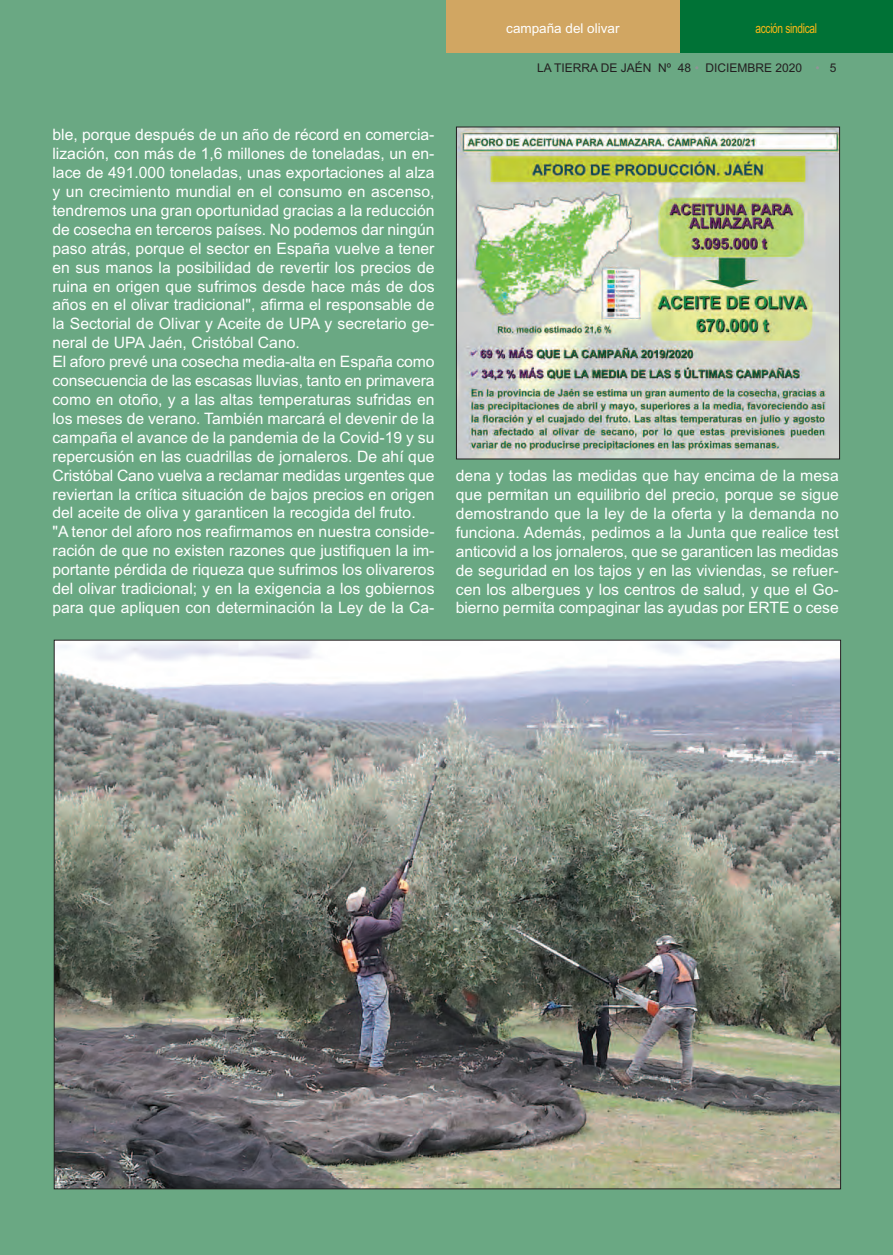
<style>
.page{position:relative;width:893px;height:1255px;background:#fff}
.page>*{position:absolute;margin:0;border:0;box-sizing:border-box;transform-origin:0 0}
.t1{font:15.75px/18.9px "Arial";color:#fff}
.t2{font:13.5px "Arial";color:#fff}
.t3{font:13.5px "Arial";letter-spacing:-.03em;color:#fcb814;scale:.75 1}
.t4{font:12px "Arial";color:#231f20}
.s1{color:#939598}
</style>
<div class="page">
<div style="left:0;top:0;width:893px;height:1254px;background:#6aa883"></div>
<div style="left:676px;top:0;width:217px;height:53px;background:#007236"></div>
<div style="left:446px;top:0;width:234px;height:53px;background:#d1a662"></div>
<img style="left:56px;top:642px;width:783px;height:544px">
<img style="left:458px;top:129px;width:380px;height:328px">
<div style="left:456px;top:127px;width:384px;height:332px;border:1px solid #231f20"></div>
<p class="t2" style="left:506px;top:21px;width:115px">campaña del olivar</p>
<p class="t3" style="left:755px;top:21px;width:84px">acción sindical</p>
<p class="t4" style="left:537px;top:61px;width:301px">LA TIERRA DE JAÉN Nº 48 <span class="s1">•</span> DICIEMBRE 2020 <span class="s1">•</span> 5</p>
<p class="t1" style="left:52px;top:125px;width:384px">ble, porque después de un año de récord en comercia&shy;lización, con más de 1,6 millones de toneladas, un en&shy;lace de 491.000 toneladas, unas exportaciones al alza y un crecimiento mundial en el consumo en ascenso, tendremos una gran oportunidad gracias a la reducción de cosecha en terceros países. No podemos dar ningún paso atrás, porque el sector en España vuelve a tener en sus manos la posibilidad de revertir los precios de ruina en origen que sufrimos desde hace más de dos años en el olivar tradicional", afirma el responsable de la Sectorial de Olivar y Aceite de UPA y secretario ge&shy;neral de UPA Jaén, Cristóbal Cano.<br>El aforo prevé una cosecha media-alta en España como consecuencia de las escasas lluvias, tanto en primavera como en otoño, y a las altas temperaturas sufridas en los meses de verano. También marcará el devenir de la campaña el avance de la pandemia de la Covid-19 y su repercusión en las cuadrillas de jornaleros. De ahí que Cristóbal Cano vuelva a reclamar medidas urgentes que reviertan la crítica situación de bajos precios en origen del aceite de oliva y garanticen la recogida del fruto. "A tenor del aforo nos reafirmamos en nuestra conside&shy;ración de que no existen razones que justifiquen la im&shy;portante pérdida de riqueza que sufrimos los olivareros del olivar tradicional; y en la exigencia a los gobiernos para que apliquen con determinación la Ley de la Ca-</p>
<p class="t1" style="left:456px;top:466px;width:384px;text-align:justify">dena y todas las medidas que hay encima de la mesa que permitan un equilibrio del precio, porque se sigue demostrando que la ley de la oferta y la demanda no funciona. Además, pedimos a la Junta que realice test anticovid a los jornaleros, que se garanticen las medidas de seguridad en los tajos y en las viviendas, se refuer&shy;cen los albergues y los centros de salud, y que el Go&shy;bierno permita compaginar las ayudas por ERTE o cese</p>
</div>
